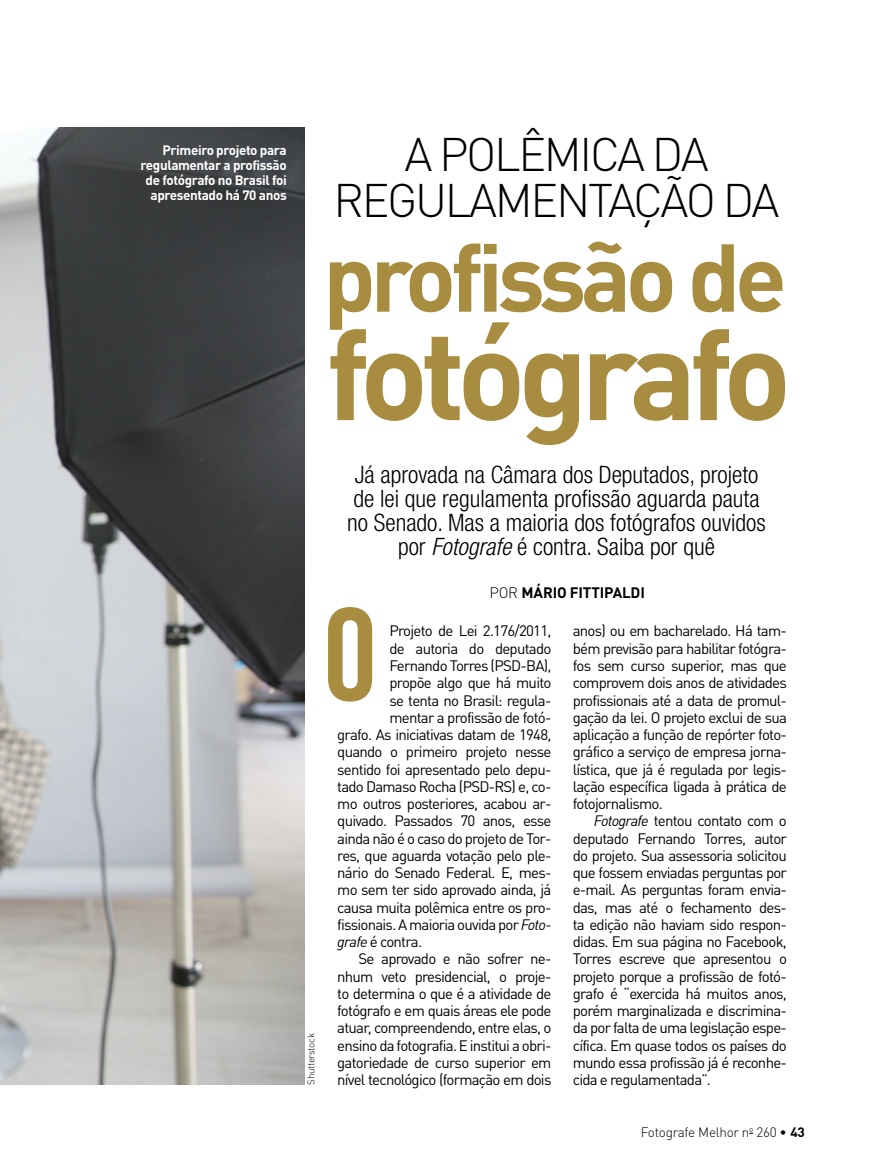
<style>
.page{position:relative;width:872px;height:1170px;background:#fff}
.page>*{position:absolute;margin:0;border:0;box-sizing:border-box;transform-origin:0 0}
.t1{font:132px "Bebas Neue";color:#a88d40}
.t2{font:700 126.3px "DINOT";color:#a88d40}
.t3{font:700 94.65px "DINOT";color:#a88d40}
.t4{font:300 46.5px/46.5px "DINOT";letter-spacing:-.05em;color:#000;text-align:center}
.t5{font:300 condensed 24px/24px "Helvetica Neue";color:#000;text-align:center}
.t6{font:15px/17.2px "DINOT";letter-spacing:-.05em;color:#000;text-align:justify}
.t7{font:700 15px "DINOT";letter-spacing:-.01em;color:#000}
.t8{font:700 13.5px/15px "DINOT";letter-spacing:-.03em;color:#fff;text-align:right}
.t9{font:300 13.5px "DINOT";letter-spacing:-.02em;color:#000}
.t10{font:300 9.75px "DINOT";color:#000}
.s1{font-style:italic}
.s2{font-weight:300}
.s3{font-weight:700}
</style>
<div class="page">
<img style="left:0;top:128px;width:305px;height:956px">
<p class="t8" style="left:141px;top:142px;width:148px">Primeiro projeto para regulamentar a profissão de fotógrafo no Brasil foi apresentado há 70 anos</p>
<p class="t10" style="left:305px;top:1084px;width:53px;rotate:-90deg">SHUTTERSTOCK</p>
<h3 class="t4" style="left:333px;top:130px;width:447px">A POLÊM ICA DA<br>REGULAM ENTAÇÃO DA</h3>
<h3 class="t3" style="left:323px;top:215px;width:465px">profissão de</h3>
<h2 class="t2" style="left:326px;top:292px;width:467px">fotógrafo</h2>
<h3 class="t5" style="left:347px;top:462px;width:420px">Já aprovada na Câmara dos Deputados, projeto de lei que regulamenta profissão aguarda pauta no Senado. Mas a maioria dos fotógrafos ouvidos por <span class="s1">Fotografe</span> é contra. Saiba por quê</h3>
<p class="t7" style="left:489px;top:582px;width:157px"><span class="s2">POR</span> Mário Fittipaldi</p>
<h1 class="t1" style="left:324px;top:582px;width:54px">O</h1>
<p class="t6" style="left:389px;top:622px;width:163px">Projeto de Lei 2.176/2011,</p>
<p class="t6" style="left:389px;top:639px;width:163px">de autoria do deputado</p>
<p class="t6" style="left:389px;top:656px;width:163px">Fernando Torres (PSD-BA),</p>
<p class="t6" style="left:389px;top:674px;width:163px">propõe algo que há muito</p>
<p class="t6" style="left:389px;top:691px;width:163px">se tenta no Brasil: regula-</p>
<p class="t6" style="left:389px;top:708px;width:163px">mentar a profissão de fotó-</p>
<p class="t6" style="left:337px;top:725px;width:216px">grafo. As iniciativas datam de 1948,</p>
<p class="t6" style="left:337px;top:743px;width:216px">quando o primeiro projeto nesse</p>
<p class="t6" style="left:337px;top:760px;width:216px">sentido foi apresentado pelo depu-</p>
<p class="t6" style="left:337px;top:777px;width:216px">tado Damaso Rocha (PSD-RS) e, co-</p>
<p class="t6" style="left:337px;top:794px;width:216px">mo outros posteriores, acabou ar-</p>
<p class="t6" style="left:337px;top:812px;width:216px">quivado. Passados 70 anos, esse</p>
<p class="t6" style="left:337px;top:829px;width:216px">ainda não é o caso do projeto de Tor-</p>
<p class="t6" style="left:337px;top:846px;width:216px">res, que aguarda votação pelo ple-</p>
<p class="t6" style="left:337px;top:863px;width:216px">nário do Senado Federal. E, mes-</p>
<p class="t6" style="left:337px;top:881px;width:216px">mo sem ter sido aprovado ainda, já</p>
<p class="t6" style="left:337px;top:898px;width:216px">causa muita polêmica entre os pro-</p>
<p class="t6" style="left:337px;top:915px;width:216px">fissionais. A maioria ouvida por <span class="s1">Foto-</span></p>
<p class="t6" style="left:337px;top:932px;width:86px"><span class="s1">grafe</span> é contra.</p>
<p class="t6" style="left:358px;top:950px;width:194px">Se aprovado e não sofrer ne-</p>
<p class="t6" style="left:337px;top:967px;width:216px">nhum veto presidencial, o proje-</p>
<p class="t6" style="left:337px;top:984px;width:216px">to determina o que é a atividade de</p>
<p class="t6" style="left:337px;top:1001px;width:216px">fotógrafo e em quais áreas ele pode</p>
<p class="t6" style="left:337px;top:1019px;width:216px">atuar, compreendendo, entre elas, o</p>
<p class="t6" style="left:337px;top:1036px;width:216px">ensino da fotografia. E institui a obri-</p>
<p class="t6" style="left:337px;top:1053px;width:216px">gatoriedade de curso superior em</p>
<p class="t6" style="left:337px;top:1070px;width:216px">nível tecnológico (formação em dois</p>
<p class="t6" style="left:573px;top:622px;width:216px">anos) ou em bacharelado. Há tam&shy;bém previsão para habilitar fotógra&shy;fos sem curso superior, mas que comprovem dois anos de atividades profissionais até a data de promul&shy;gação da lei. O projeto exclui de sua aplicação a função de repórter foto&shy;gráfico a serviço de empresa jorna&shy;lística, que já é regulada por legis&shy;lação específica ligada à prática de fotojornalismo.</p>
<p class="t6" style="left:573px;top:812px;width:216px;text-indent:21px"><span class="s1">Fotografe</span> tentou contato com o deputado Fernando Torres, autor do projeto. Sua assessoria solicitou que fossem enviadas perguntas por e-mail. As perguntas foram envia&shy;das, mas até o fechamento des&shy;ta edição não haviam sido respon&shy;didas. Em sua página no Facebook, Torres escreve que apresentou o projeto porque a profissão de fotó&shy;grafo é “exercida há muitos anos, porém marginalizada e discrimina&shy;da por falta de uma legislação espe&shy;cífica. Em quase todos os países do mundo essa profissão já é reconhe&shy;cida e regulamentada”.</p>
<p class="t9" style="left:641px;top:1123px;width:165px">FOTOGRAFE MELHOR N<sup>O</sup> 260 • <span class="s3">43</span></p>
</div>
